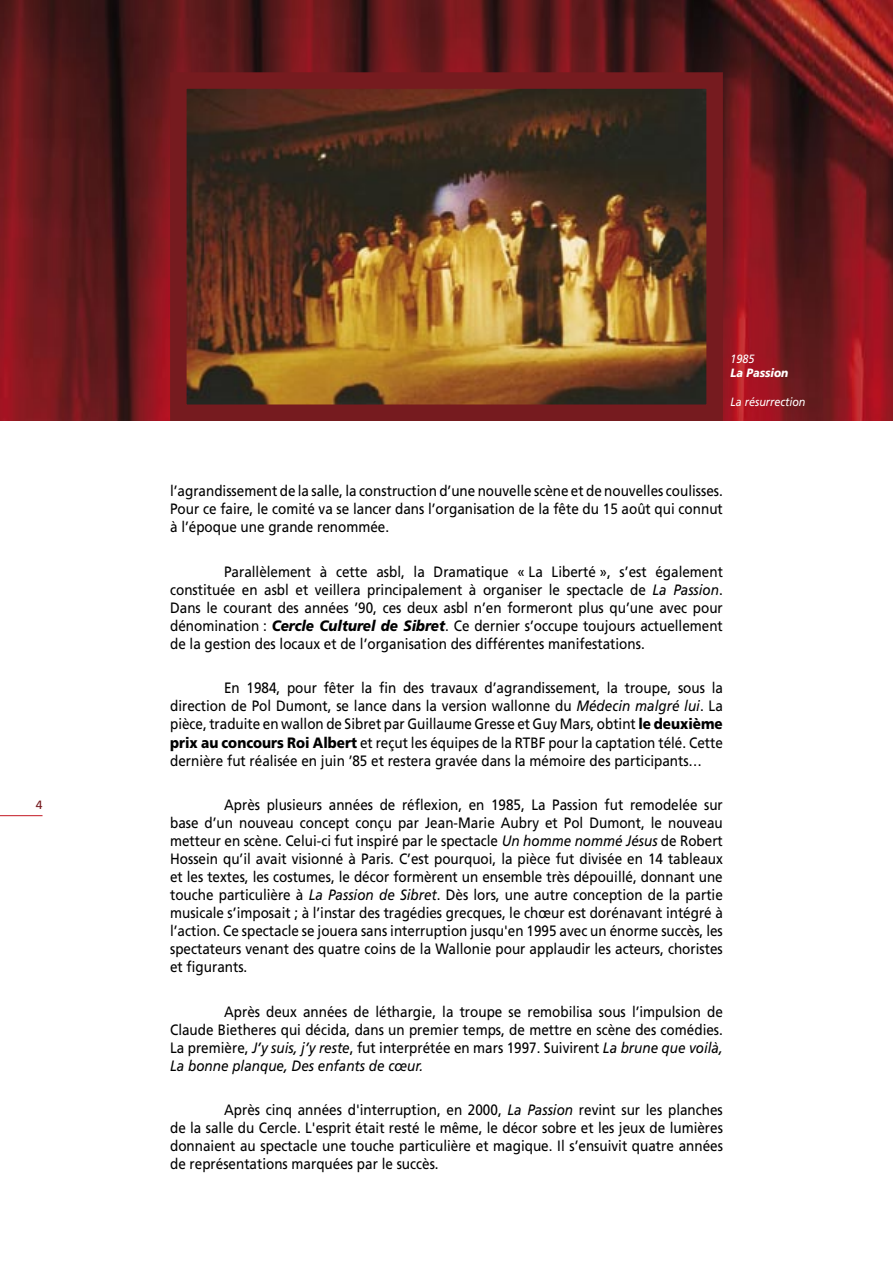
<style>
.page{position:relative;width:893px;height:1263px;background:#fff}
.page>*{position:absolute;margin:0;border:0;box-sizing:border-box;transform-origin:0 0}
.t1{font:15px/18px "Frutiger";color:#000;text-align:justify;scale:.9 1}
.t2{font:italic 12px "Frutiger";color:#fff;scale:.9 1}
.t3{font:italic 900 12px "Frutiger";color:#fff;scale:.9 1}
.t4{font:12px "Frutiger";color:#761b1f}
.s1{font-style:italic}
.s2{font-weight:900;font-style:italic}
.s3{font-weight:900}
</style>
<div class="page">
<img style="left:0;top:0;width:893px;height:421px">
<img style="left:162px;top:64px;width:569px;height:357px">
<hr style="left:0;top:815px;width:43px;height:1px;background:#c21721">
<p class="t4" style="left:36px;top:797px;width:8px">4</p>
<p class="t2" style="left:730px;top:352px;width:28px">1985</p>
<p class="t3" style="left:730px;top:366px;width:66px">La Passion</p>
<p class="t2" style="left:730px;top:395px;width:85px">La résurrection</p>
<p class="t1" style="left:170px;top:482px;width:616px">l’agrandissement de la salle, la construction d’une nouvelle scène et de nouvelles coulisses.<br>Pour ce faire, le comité va se lancer dans l’organisation de la fête du 15 août qui connut à l’époque une grande renommée.</p>
<p class="t1" style="left:170px;top:563px;width:616px;text-indent:54px">Parallèlement à cette asbl, la Dramatique « La Liberté », s’est également constituée en asbl et veillera principalement à organiser le spectacle de <span class="s1">La Passion</span>.<br>Dans le courant des années ’90, ces deux asbl n’en formeront plus qu’une avec pour dénomination : <span class="s2">Cercle Culturel de Sibret</span>. Ce dernier s’occupe toujours actuellement de la gestion des locaux et de l’organisation des différentes manifestations.</p>
<p class="t1" style="left:170px;top:679px;width:616px;text-indent:54px">En 1984, pour fêter la fin des travaux d’agrandissement, la troupe, sous la direction de Pol Dumont, se lance dans la version wallonne du <span class="s1">Médecin malgré lui</span>. La pièce, traduite en wallon de Sibret par Guillaume Gresse et Guy Mars, obtint <span class="s3">le deuxième prix au concours Roi Albert</span> et reçut les équipes de la RTBF pour la captation télé. Cette dernière fut réalisée en juin ’85 et restera gravée dans la mémoire des participants…</p>
<p class="t1" style="left:170px;top:796px;width:616px;text-indent:54px">Après plusieurs années de réflexion, en 1985, La Passion fut remodelée sur base d’un nouveau concept conçu par Jean-Marie Aubry et Pol Dumont, le nouveau metteur en scène. Celui-ci fut inspiré par le spectacle <span class="s1">Un homme nommé Jésus</span> de Robert Hossein qu’il avait visionné à Paris. C’est pourquoi, la pièce fut divisée en 14 tableaux et les textes, les costumes, le décor formèrent un ensemble très dépouillé, donnant une touche particulière à <span class="s1">La Passion de Sibret</span>. Dès lors, une autre conception de la partie musicale s’imposait ; à l’instar des tragédies grecques, le chœur est dorénavant intégré à l’action. Ce spectacle se jouera sans interruption jusqu'en 1995 avec un énorme succès, les spectateurs venant des quatre coins de la Wallonie pour applaudir les acteurs, choristes et figurants.</p>
<p class="t1" style="left:170px;top:1002px;width:616px;text-indent:54px">Après deux années de léthargie, la troupe se remobilisa sous l’impulsion de Claude Bietheres qui décida, dans un premier temps, de mettre en scène des comédies.<br>La première, <span class="s1">J’y suis, j’y reste</span>, fut interprétée en mars 1997. Suivirent <span class="s1">La brune que voilà, La bonne planque, Des enfants de cœur.</span></p>
<p class="t1" style="left:170px;top:1101px;width:616px;text-indent:54px">Après cinq années d'interruption, en 2000, <span class="s1">La Passion</span> revint sur les planches de la salle du Cercle. L'esprit était resté le même, le décor sobre et les jeux de lumières donnaient au spectacle une touche particulière et magique. Il s’ensuivit quatre années de représentations marquées par le succès.</p>
</div>
